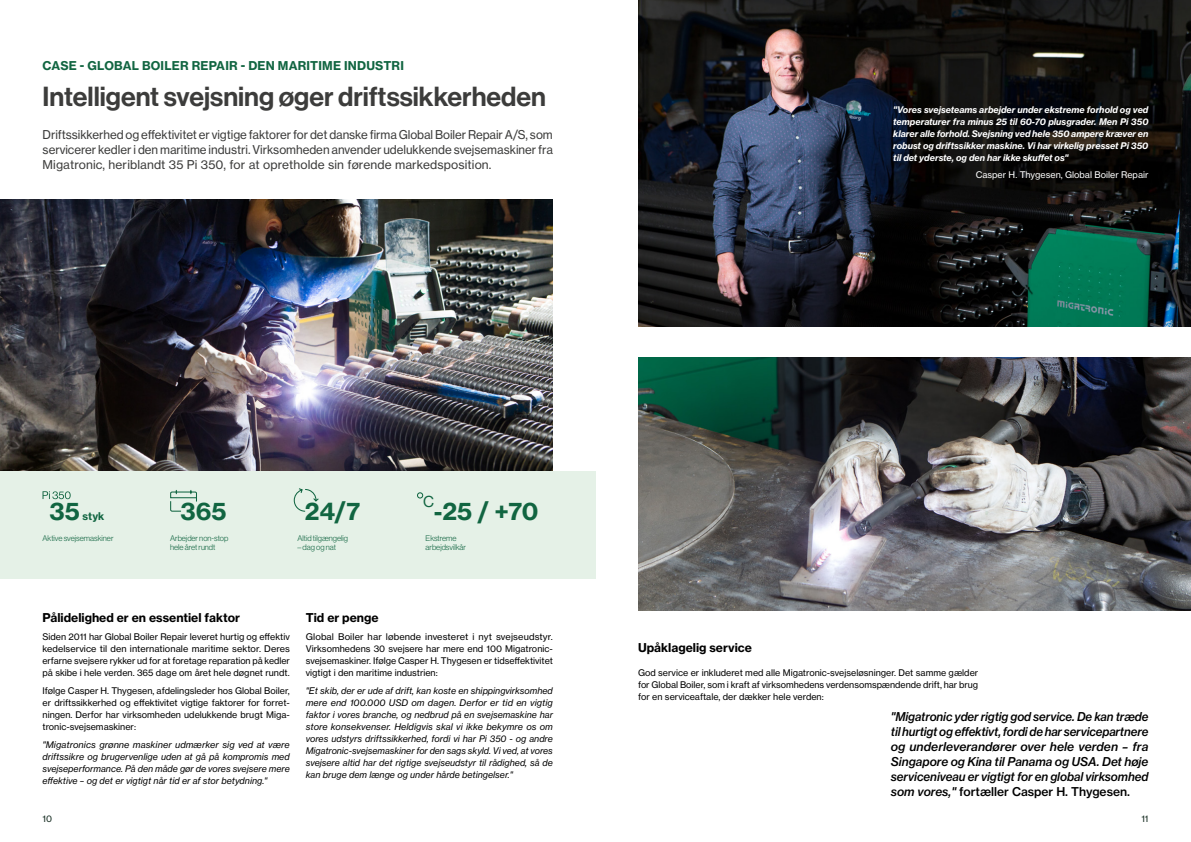
<style>
.page{position:relative;width:1191px;height:842px;background:#fff}
.page>*{position:absolute;margin:0;border:0;box-sizing:border-box;transform-origin:0 0}
.t1{font:27px "N Haas Grotesk DS Pro 65 Md";color:#3c3c3b}
.t2{font:24px "N Haas Grotesk TX Pro 75 Bd";color:#116541}
.t3{font:15.5px "N Haas Grotesk DS Pro 55 Rg";color:#116541}
.t4{font:12px/15px "N Haas Grotesk TX Pro 55 Rg";letter-spacing:.01em;color:#3c3c3b;text-align:justify}
.t5{font:12px/15px "N Haas Grotesk TX Pro 66 Md It";letter-spacing:-.005em;color:#000;text-align:justify}
.t6{font:12px "N Haas Grotesk TX Pro 75 Bd";color:#000}
.t7{font:12px "N Haas Grotesk TX Pro 75 Bd";letter-spacing:.015em;color:#116541}
.t8{font:12px "N Haas Grotesk TX Pro 65 Md";color:#000}
.t9{font:10.5px "N Haas Grotesk TX Pro 75 Bd";color:#116541}
.t10{font:9px/12px "N Haas Grotesk TX Pro 55 Rg";color:#000;text-align:justify}
.t11{font:9px/12px "N Haas Grotesk TX Pro 56 It";color:#000;text-align:justify}
.t12{font:9px/12px "N Haas Grotesk TX Pro 76 Bd It";color:#fff;text-align:justify}
.t13{font:9px "N Haas Grotesk TX Pro 55 Rg";color:#fff}
.t14{font:9px "N Haas Grotesk TX Pro 55 Rg";color:#142b20}
.t15{font:8px/9px "N Haas Grotesk DS Pro 45 Lt";color:#116541}
.s1{font-family:"N Haas Grotesk TX Pro 66 Md It"}
</style>
<div class="page">
<img style="left:638px;top:358px;width:553px;height:252px">
<img style="left:638px;top:0;width:553px;height:326px">
<img style="left:0;top:200px;width:553px;height:271px">
<div style="left:0;top:471px;width:595px;height:107px;background:#e5f1e7"></div>
<svg style="left:43px;top:491px;width:28px;height:8px"></svg>
<svg style="left:170px;top:490px;width:27px;height:22px"></svg>
<svg style="left:293px;top:488px;width:26px;height:24px"></svg>
<svg style="left:417px;top:492px;width:6px;height:6px"></svg>
<h3 class="t7" style="left:43px;top:58px;width:363px">CASE - GLOBAL BOILER REPAIR - DEN MARITIME INDUSTRI</h3>
<h1 class="t1" style="left:43px;top:80px;width:505px">Intelligent svejsning øger driftssikkerheden</h1>
<p class="t4" style="left:43px;top:127px;width:512px">Driftssikkerhed og effektivitet er vigtige faktorer for det danske firma Global Boiler Repair A/S, som servicerer kedler i den maritime industri. Virksomheden anvender udelukkende svejsemaskiner fra Migatronic, heriblandt 35 Pi 350, for at opretholde sin førende markedsposition.</p>
<p class="t12" style="left:893px;top:103px;width:257px">"Vores svejseteams arbejder under ekstreme forhold og ved temperaturer fra minus 25 til 60-70 plusgrader. Men Pi 350 klarer alle forhold. Svejsning ved hele 350 ampere kræver en robust og driftssikker maskine. Vi har virkelig presset Pi 350 til det yderste, og den har ikke skuffet os"</p>
<p class="t13" style="left:975px;top:169px;width:174px">Casper H. Thygesen, Global Boiler Repair</p>
<h3 class="t3" style="left:423px;top:492px;width:12px">C</h3>
<h2 class="t2" style="left:50px;top:496px;width:32px">35</h2>
<p class="t9" style="left:83px;top:509px;width:23px">styk</p>
<h2 class="t2" style="left:180px;top:496px;width:48px">365</h2>
<h2 class="t2" style="left:305px;top:496px;width:57px">24/7</h2>
<h2 class="t2" style="left:434px;top:496px;width:106px">-25 / +70</h2>
<p class="t15" style="left:43px;top:533px;width:72px">Aktive svejsemaskiner</p>
<p class="t15" style="left:170px;top:533px;width:60px">Arbejder non-stop hele året rundt</p>
<p class="t15" style="left:297px;top:533px;width:52px">Altid tilgængelig</p>
<p class="t15" style="left:297px;top:542px;width:40px">– dag og nat</p>
<p class="t15" style="left:425px;top:533px;width:42px">Ekstreme arbejdsvilkår</p>
<h3 class="t6" style="left:43px;top:610px;width:199px">Pålidelighed er en essentiel faktor</h3>
<p class="t10" style="left:43px;top:630px;width:249px">Siden 2011 har Global Boiler Repair leveret hurtig og effektiv kedelservice til den internationale maritime sektor. Deres erfarne svejsere rykker ud for at foretage reparation på kedler på skibe i hele verden. 365 dage om året hele døgnet rundt.</p>
<p class="t10" style="left:43px;top:684px;width:249px">Ifølge Casper H. Thygesen, afdelingsleder hos Global Boiler, er driftssikkerhed og effektivitet vigtige faktorer for forret&shy;ningen. Derfor har virksomheden udelukkende brugt Miga&shy;tronic-svejsemaskiner:</p>
<p class="t11" style="left:43px;top:738px;width:249px">"Migatronics grønne maskiner udmærker sig ved at være driftssikre og brugervenlige uden at gå på kompromis med svejseperformance. På den måde gør de vores svejsere mere effektive – og det er vigtigt når tid er af stor betydning."</p>
<h3 class="t6" style="left:306px;top:610px;width:74px">Tid er penge</h3>
<p class="t10" style="left:306px;top:630px;width:249px">Global Boiler har løbende investeret i nyt svejseudstyr.<br>Virksomhedens 30 svejsere har mere end 100 Migatronic&shy;svejsemaskiner. Ifølge Casper H. Thygesen er tidseffektivitet vigtigt i den maritime industrien:</p>
<p class="t11" style="left:306px;top:684px;width:249px">"Et skib, der er ude af drift, kan koste en shippingvirksomhed mere end 100.000 USD om dagen. Derfor er tid en vigtig faktor i vores branche, og nedbrud på en svejsemaskine har store konsekvenser. Heldigvis skal vi ikke bekymre os om vores udstyrs driftssikkerhed, fordi vi har Pi 350 - og andre Migatronic-svejsemaskiner for den sags skyld. Vi ved, at vores svejsere altid har det rigtige svejseudstyr til rådighed, så de kan bruge dem længe og under hårde betingelser."</p>
<h3 class="t6" style="left:638px;top:640px;width:115px">Upåklagelig service</h3>
<p class="t10" style="left:638px;top:666px;width:342px">God service er inkluderet med alle Migatronic-svejseløsninger. Det samme gælder for Global Boiler, som i kraft af virksomhedens verdensomspændende drift, har brug for en serviceaftale, der dækker hele verden:</p>
<p class="t5" style="left:891px;top:709px;width:259px">"Migatronic yder rigtig god service. De kan træde til hurtigt og effektivt, fordi de har servicepartnere og underleverandører over hele verden – fra Singapore og Kina til Panama og USA. Det høje serviceniveau er vigtigt for en global virksomhed</p>
<h3 class="t8" style="left:891px;top:784px;width:241px"><span class="s1">som vores,"</span> fortæller Casper H. Thygesen.</h3>
<p class="t14" style="left:43px;top:813px;width:11px">10</p>
<p class="t14" style="left:1141px;top:813px;width:9px">11</p>
</div>
